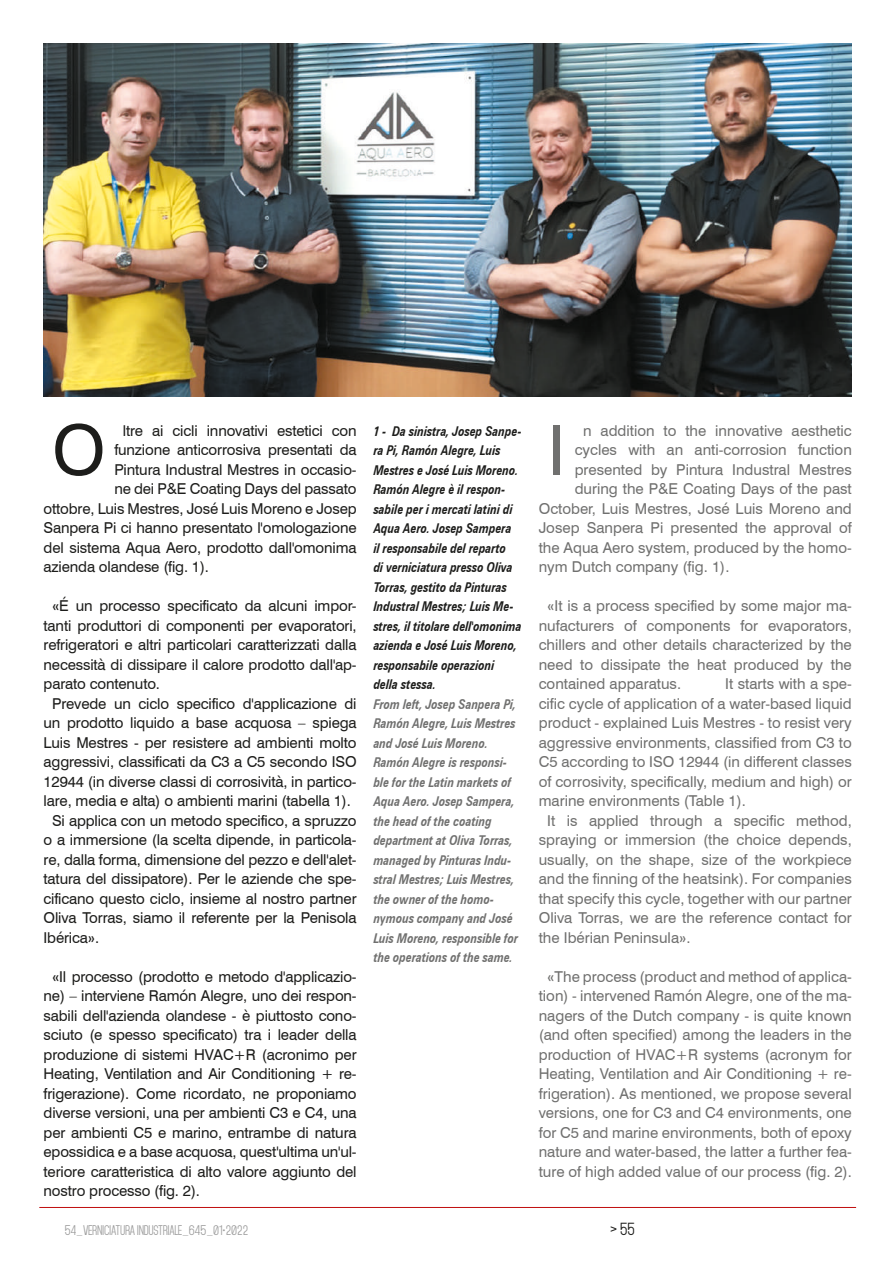
<style>
.page{position:relative;width:892px;height:1263px;background:#fff}
.page>*{position:absolute;margin:0;border:0;box-sizing:border-box;transform-origin:0 0}
.t1{font:69.15px "Swiss 721 BT";color:#1d1d1b}
.t2{font:69.15px "Swiss 721 BT";color:#70706f}
.t3{font:15px/19.5px "Swiss 721 BT";letter-spacing:-.01em;color:#1d1d1b;text-align:justify}
.t4{font:15px/19.5px "Swiss 721 BT";color:#70706f;text-align:justify}
.t5{font:15px "Mohave";color:#1d1d1b}
.t6{font:italic 700 13.5px/19.5px "Zurich BT";color:#1d1d1b;scale:.8 1}
.t7{font:italic 700 13.5px/19.5px "Zurich BT";color:#70706f;scale:.8 1}
.t8{font:12px "Mohave";letter-spacing:-.03em;color:#9d9d9d}
.s1{font-family:"Zurich BT"}
</style>
<div class="page">
<hr style="left:39px;top:1206px;width:817px;height:1px;background:#c00e0e">
<img style="left:44px;top:44px;width:807px;height:352px">
<h1 class="t1" style="left:52px;top:408px;width:55px">O</h1>
<h1 class="t2" style="left:547px;top:408px;width:19px">I</h1>
<p class="t3" style="left:123px;top:420px;width:235px">ltre ai cicli innovativi estetici con</p>
<p class="t3" style="left:114px;top:440px;width:244px">funzione anticorrosiva presentati da</p>
<p class="t3" style="left:114px;top:459px;width:244px">Pintura Industral Mestres in occasio-</p>
<p class="t3" style="left:114px;top:479px;width:244px">ne dei P&amp;E Coating Days del passato</p>
<p class="t3" style="left:44px;top:498px;width:314px">ottobre, Luis Mestres, José Luis Moreno e Josep</p>
<p class="t3" style="left:44px;top:518px;width:314px">Sanpera Pi ci hanno presentato l'omologazione</p>
<p class="t3" style="left:44px;top:537px;width:314px">del sistema Aqua Aero, prodotto dall'omonima</p>
<p class="t3" style="left:44px;top:557px;width:167px">azienda olandese (fig. 1).</p>
<p class="t3" style="left:52px;top:596px;width:306px"><span class="s1">«</span>É un processo specificato da alcuni impor-</p>
<p class="t3" style="left:44px;top:615px;width:314px">tanti produttori di componenti per evaporatori,</p>
<p class="t3" style="left:44px;top:635px;width:314px">refrigeratori e altri particolari caratterizzati dalla</p>
<p class="t3" style="left:44px;top:654px;width:314px">necessità di dissipare il calore prodotto dall'ap-</p>
<p class="t3" style="left:44px;top:674px;width:118px">parato contenuto.</p>
<p class="t3" style="left:52px;top:693px;width:306px">Prevede un ciclo specifico d'applicazione di</p>
<p class="t3" style="left:44px;top:713px;width:314px">un prodotto liquido a base acquosa – spiega</p>
<p class="t3" style="left:44px;top:732px;width:314px">Luis Mestres - per resistere ad ambienti molto</p>
<p class="t3" style="left:44px;top:752px;width:314px">aggressivi, classificati da C3 a C5 secondo ISO</p>
<p class="t3" style="left:44px;top:771px;width:314px">12944 (in diverse classi di corrosività, in partico-</p>
<p class="t3" style="left:44px;top:791px;width:309px">lare, media e alta) o ambienti marini (tabella 1).</p>
<p class="t3" style="left:52px;top:810px;width:306px">Si applica con un metodo specifico, a spruzzo</p>
<p class="t3" style="left:44px;top:830px;width:314px">o a immersione (la scelta dipende, in particola-</p>
<p class="t3" style="left:44px;top:849px;width:314px">re, dalla forma, dimensione del pezzo e dell'alet-</p>
<p class="t3" style="left:44px;top:869px;width:314px">tatura del dissipatore). Per le aziende che spe-</p>
<p class="t3" style="left:44px;top:888px;width:314px">cificano questo ciclo, insieme al nostro partner</p>
<p class="t3" style="left:44px;top:908px;width:314px">Oliva Torras, siamo il referente per la Penisola</p>
<p class="t3" style="left:44px;top:927px;width:57px">Ibérica<span class="s1">»</span>.</p>
<p class="t3" style="left:44px;top:966px;width:315px;text-indent:9px"><span class="s1">«</span>Il processo (prodotto e metodo d'applicazio&shy;ne) – interviene Ramón Alegre, uno dei respon&shy;sabili dell'azienda olandese - è piuttosto cono&shy;sciuto (e spesso specificato) tra i leader della produzione di sistemi HVAC+R (acronimo per Heating, Ventilation and Air Conditioning + re&shy;frigerazione). Come ricordato, ne proponiamo diverse versioni, una per ambienti C3 e C4, una per ambienti C5 e marino, entrambe di natura epossidica e a base acquosa, quest'ultima un'ul&shy;teriore caratteristica di alto valore aggiunto del nostro processo (fig. 2).</p>
<p class="t4" style="left:583px;top:420px;width:270px">n addition to the innovative aesthetic</p>
<p class="t4" style="left:574px;top:440px;width:279px">cycles with an anti-corrosion function</p>
<p class="t4" style="left:574px;top:459px;width:279px">presented by Pintura Industral Mestres</p>
<p class="t4" style="left:574px;top:479px;width:279px">during the P&amp;E Coating Days of the past</p>
<p class="t4" style="left:538px;top:498px;width:314px">October, Luis Mestres, José Luis Moreno and</p>
<p class="t4" style="left:538px;top:518px;width:314px">Josep Sanpera Pi presented the approval of</p>
<p class="t4" style="left:538px;top:537px;width:314px">the Aqua Aero system, produced by the homo-</p>
<p class="t4" style="left:538px;top:557px;width:192px">nym Dutch company (fig. 1).</p>
<p class="t4" style="left:538px;top:596px;width:314px;text-indent:9px"><span class="s1">«</span>It is a process specified by some major ma&shy;nufacturers of components for evaporators, chillers and other details characterized by the need to dissipate the heat produced by the contained apparatus.</p>
<p class="t6" style="left:373px;top:420px;width:186px">1 - Da sinistra, Josep Sanpe&shy;ra Pi, Ramón Alegre, Luis<br>Mestres e José Luis Moreno.<br>Ramón Alegre è il respon&shy;sabile per i mercati latini di<br>Aqua Aero. Josep Sampera<br>il responsabile del reparto<br>di verniciatura presso Oliva<br>Torras, gestito da Pinturas<br>Industral Mestres; Luis Me&shy;stres, il titolare dell'omonima azienda e José Luis Moreno, responsabile operazioni della stessa.</p>
<p class="t7" style="left:373px;top:693px;width:182px">From left, Josep Sanpera Pi,<br>Ramón Alegre, Luis Mestres and José Luis Moreno.<br>Ramón Alegre is responsi&shy;ble for the Latin markets of<br>Aqua Aero. Josep Sampera, the head of the coating department at Oliva Torras, managed by Pinturas Indu&shy;stral Mestres; Luis Mestres, the owner of the homo&shy;nymous company and José<br>Luis Moreno, responsible for the operations of the same.</p>
<p class="t4" style="left:725px;top:674px;width:128px">It starts with a spe-</p>
<p class="t4" style="left:538px;top:693px;width:314px">cific cycle of application of a water-based liquid</p>
<p class="t4" style="left:538px;top:713px;width:314px">product - explained Luis Mestres - to resist very</p>
<p class="t4" style="left:538px;top:732px;width:314px">aggressive environments, classified from C3 to</p>
<p class="t4" style="left:538px;top:752px;width:314px">C5 according to ISO 12944 (in different classes</p>
<p class="t4" style="left:538px;top:771px;width:314px">of corrosivity, specifically, medium and high) or</p>
<p class="t4" style="left:538px;top:791px;width:209px">marine environments (Table 1).</p>
<p class="t4" style="left:547px;top:810px;width:306px">It is applied through a specific method,</p>
<p class="t4" style="left:538px;top:830px;width:314px">spraying or immersion (the choice depends,</p>
<p class="t4" style="left:538px;top:849px;width:314px">usually, on the shape, size of the workpiece</p>
<p class="t4" style="left:538px;top:869px;width:314px">and the finning of the heatsink). For companies</p>
<p class="t4" style="left:538px;top:888px;width:314px">that specify this cycle, together with our partner</p>
<p class="t4" style="left:538px;top:908px;width:314px">Oliva Torras, we are the reference contact for</p>
<p class="t4" style="left:538px;top:927px;width:153px">the Ibérian Peninsula<span class="s1">»</span>.</p>
<p class="t4" style="left:538px;top:966px;width:314px;text-align:center"><span class="s1">«</span>The process (product and method of applica&shy;tion) - intervened Ramón Alegre, one of the ma&shy;nagers of the Dutch company - is quite known (and often specified) among the leaders in the production of HVAC+R systems (acronym for Heating, Ventilation and Air Conditioning + re&shy;frigeration). As mentioned, we propose several versions, one for C3 and C4 environments, one for C5 and marine environments, both of epoxy nature and water-based, the latter a further fea&shy;ture of high added value of our process (fig. 2).</p>
<p class="t8" style="left:65px;top:1222px;width:185px">54_VERNICIATURA INDUSTRIALE_645_01•2022</p>
<p class="t5" style="left:610px;top:1220px;width:26px">&gt; 55</p>
</div>
